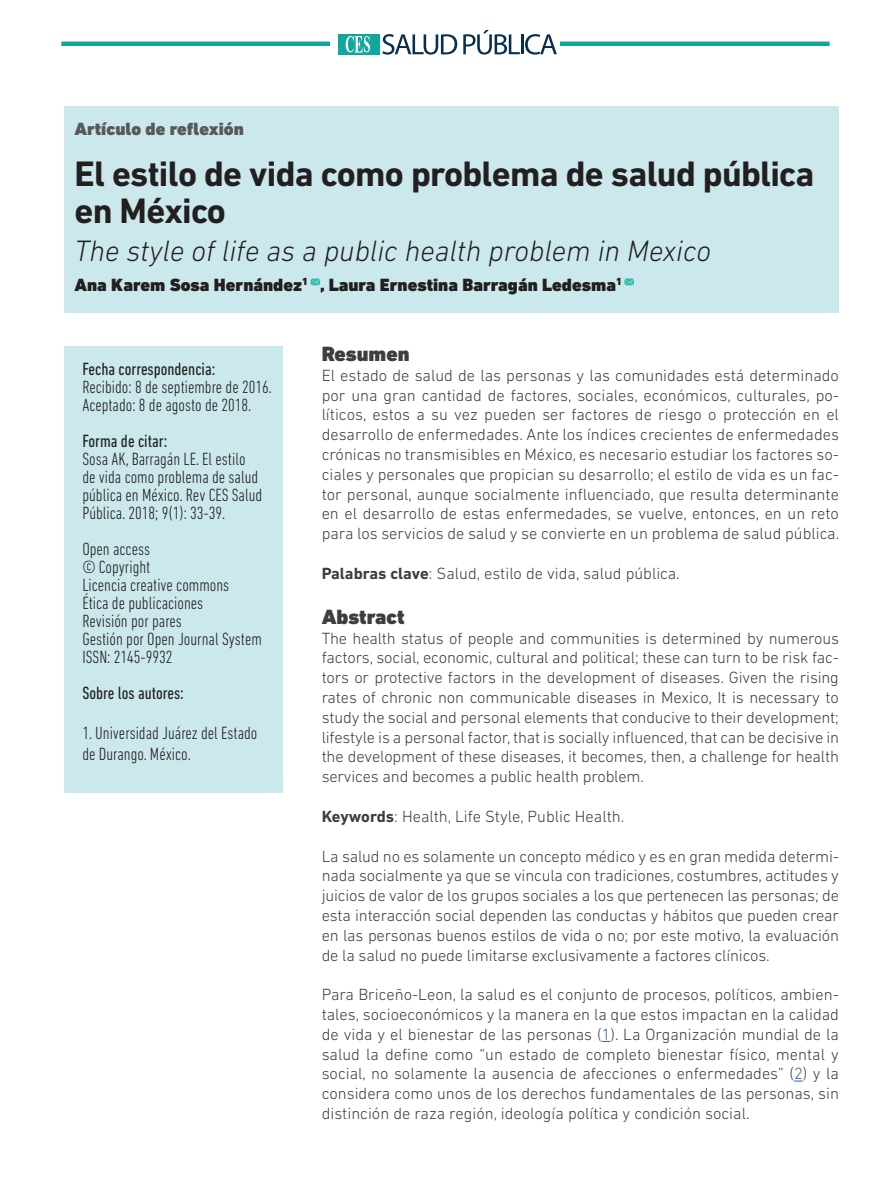
<style>
.page{position:relative;width:893px;height:1191px;background:#fff}
.page>*{position:absolute;margin:0;border:0;box-sizing:border-box;transform-origin:0 0}
.Título{font:700 36px/37.2px "DIN Next LT Pro";letter-spacing:-.02em;color:#231f20}
.Título_inglés{font:italic 300 30px "DIN Next LT Pro";color:#231f20}
.Subtítulo{font:900 21px "DIN Next LT Pro";color:#3e3e3f}
.t1{font:300 condensed 18px/18px "DIN Next LT Pro";color:#231f20}
.t2{font:900 18px "DIN Next LT Pro";color:#231f20}
.t3{font:condensed 18px "DIN Next LT Pro";color:#231f20}
.Antetítulo{font:900 18px "DIN Next LT Pro";color:#57585a}
.Body{font:300 16.5px/19.8px "DIN Next LT Pro";color:#3e3e3f;text-align:justify}
.s1{font-weight:700}
.s2{color:#3667a4}
</style>
<div class="page">
<hr style="left:61px;top:42px;width:769px;height:4px;background:#12a79d">
<div style="left:331px;top:13px;width:229px;height:62px;background:#fff"></div>
<div style="left:338px;top:34px;width:41px;height:21px;background:#12a79d"></div>
<svg style="left:346px;top:36px;width:24px;height:17px"></svg>
<svg style="left:382px;top:34px;width:75px;height:21px"></svg>
<svg style="left:463px;top:30px;width:94px;height:25px"></svg>
<div style="left:65px;top:346px;width:218px;height:447px;background:#cbe9ec"></div>
<div style="left:65px;top:106px;width:774px;height:207px;background:#cbe9ec"></div>
<svg style="left:311px;top:278px;width:9px;height:7px"></svg>
<svg style="left:624px;top:278px;width:10px;height:7px"></svg>
<p class="Antetítulo" style="left:74px;top:118px;width:171px">Artículo de reflexión</p>
<p class="Título" style="left:74px;top:155px;width:741px">El estilo de vida como problema de salud pública en México</p>
<p class="Título_inglés" style="left:74px;top:233px;width:638px">The style of life as a public health problem in Mexico</p>
<p class="t2" style="left:74px;top:274px;width:549px">Ana Karem Sosa Hernández<sup>1</sup> , Laura Ernestina Barragán Ledesma<sup>1</sup></p>
<p class="t3" style="left:82px;top:359px;width:134px">Fecha correspondencia:</p>
<p class="t1" style="left:82px;top:378px;width:191px">Recibido: 8 de septiembre de 2016.</p>
<p class="t1" style="left:82px;top:396px;width:170px">Aceptado: 8 de agosto de 2018.</p>
<p class="t3" style="left:82px;top:431px;width:86px">Forma de citar:</p>
<p class="t1" style="left:82px;top:450px;width:181px">Sosa AK, Barragán LE. El estilo de vida como problema de salud pública en México. Rev CES Salud<br>Pública. 2018; 9(1): 33-39.</p>
<p class="t1" style="left:82px;top:540px;width:69px">Open access</p>
<p class="t1" style="left:82px;top:558px;width:69px">© Copyright</p>
<p class="t1" style="left:82px;top:576px;width:148px">Licencia creative commons</p>
<p class="t1" style="left:82px;top:594px;width:122px">Ética de publicaciones</p>
<p class="t1" style="left:82px;top:612px;width:101px">Revisión por pares</p>
<p class="t1" style="left:82px;top:630px;width:181px">Gestión por Open Journal System</p>
<p class="t1" style="left:82px;top:648px;width:92px">ISSN: 2145-9932</p>
<p class="t3" style="left:82px;top:683px;width:103px">Sobre los autores:</p>
<p class="t1" style="left:82px;top:722px;width:177px;line-height:21.6px">1. Universidad Juárez del Estado de Durango. México.</p>
<p class="Subtítulo" style="left:322px;top:341px;width:89px">Resumen</p>
<p class="Body" style="left:322px;top:365px;width:519px">El estado de salud de las personas y las comunidades está determinado por una gran cantidad de factores, sociales, económicos, culturales, po&shy;líticos, estos a su vez pueden ser factores de riesgo o protección en el desarrollo de enfermedades. Ante los índices crecientes de enfermedades crónicas no transmisibles en México, es necesario estudiar los factores so&shy;ciales y personales que propician su desarrollo; el estilo de vida es un fac&shy;tor personal, aunque socialmente influenciado, que resulta determinante en el desarrollo de estas enfermedades, se vuelve, entonces, en un reto para los servicios de salud y se convierte en un problema de salud pública.</p>
<p class="Body" style="left:322px;top:563px;width:360px"><span class="s1">Palabras clave</span>: Salud, estilo de vida, salud pública.</p>
<p class="Subtítulo" style="left:322px;top:604px;width:84px">Abstract</p>
<p class="Body" style="left:322px;top:628px;width:519px">The health status of people and communities is determined by numerous factors, social, economic, cultural and political; these can turn to be risk fac&shy;tors or protective factors in the development of diseases. Given the rising rates of chronic non communicable diseases in Mexico, It is necessary to study the social and personal elements that conducive to their development; lifestyle is a personal factor, that is socially influenced, that can be decisive in the development of these diseases, it becomes, then, a challenge for health services and becomes a public health problem.</p>
<p class="Body" style="left:322px;top:806px;width:304px"><span class="s1">Keywords</span>: Health, Life Style, Public Health.</p>
<p class="Body" style="left:322px;top:846px;width:519px">La salud no es solamente un concepto médico y es en gran medida determi&shy;nada socialmente ya que se vincula con tradiciones, costumbres, actitudes y juicios de valor de los grupos sociales a los que pertenecen las personas; de esta interacción social dependen las conductas y hábitos que pueden crear en las personas buenos estilos de vida o no; por este motivo, la evaluación de la salud no puede limitarse exclusivamente a factores clínicos.</p>
<p class="Body" style="left:322px;top:984px;width:519px">Para Briceño-Leon, la salud es el conjunto de procesos, políticos, ambien&shy;tales, socioeconómicos y la manera en la que estos impactan en la calidad de vida y el bienestar de las personas (<span class="s2">1</span>). La Organización mundial de la salud la define como “un estado de completo bienestar físico, mental y social, no solamente la ausencia de afecciones o enfermedades” (<span class="s2">2</span>) y la considera como unos de los derechos fundamentales de las personas, sin distinción de raza región, ideología política y condición social.</p>
</div>
